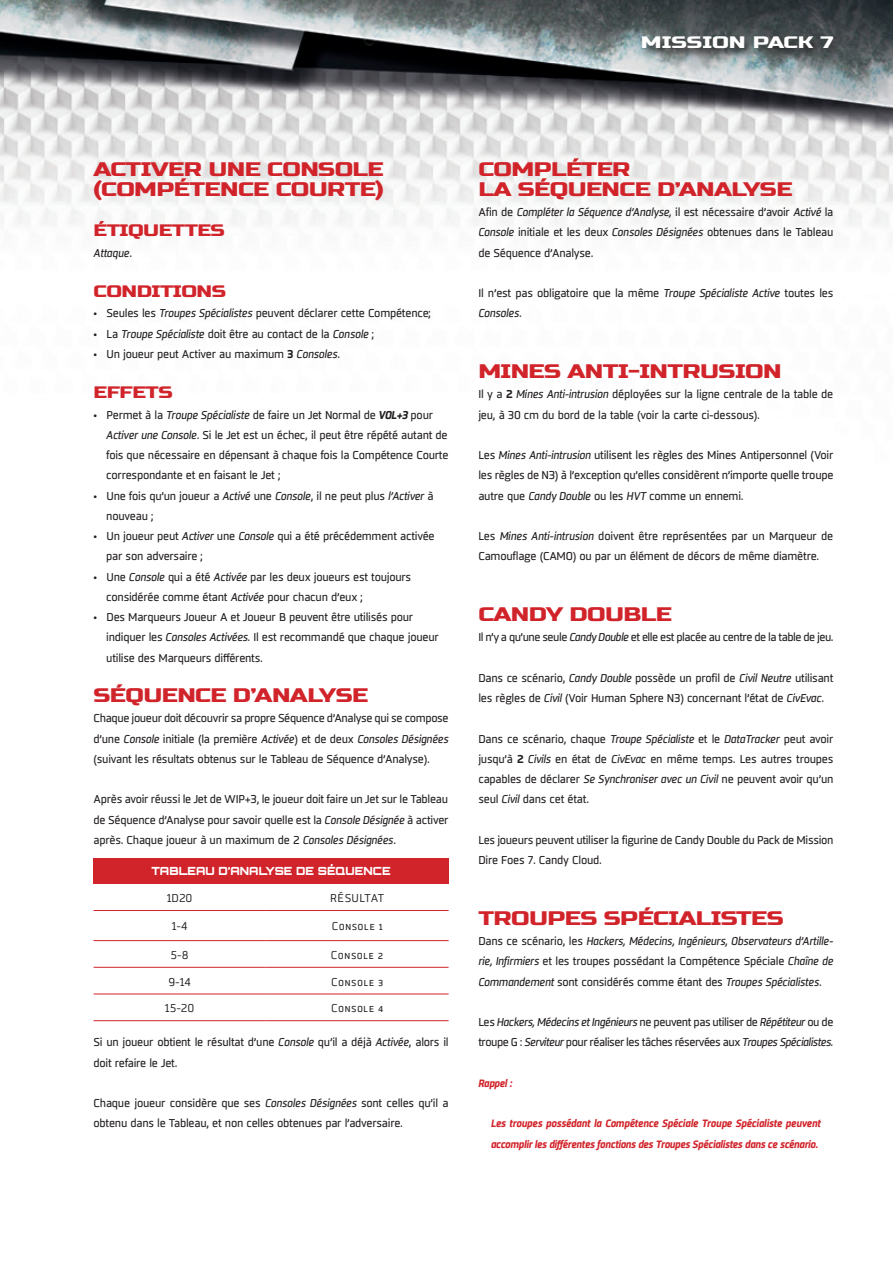
<style>
.page{position:relative;width:893px;height:1263px;background:#fff}
.page>*{position:absolute;margin:0;border:0;box-sizing:border-box;transform-origin:0 0}
.t1{font:19.5px/20.2px "Russo One";letter-spacing:-.025em;color:#d1232a;scale:1.3 1}
.t2{font:16.5px "Russo One";letter-spacing:-.025em;color:#d1232a;scale:1.3 1}
.t3{font:16.5px "Russo One";color:#fff;scale:1.4 1}
.t4{font:11.25px/20.2px "Sisco";letter-spacing:-.025em;color:#231f20}
.t5{font:11.25px/20.2px "Sisco";letter-spacing:-.045em;color:#231f20}
.t6{font:italic 11.25px/20.2px "Sisco";letter-spacing:-.025em;color:#231f20;text-align:justify}
.t7{font:11.25px "Sisco";letter-spacing:.025em;color:#231f20}
.t8{font:900 11.25px "Orbitron";color:#fff}
.t9{font:italic 700 10.5px/20.2px "Sisco";letter-spacing:-.025em;color:#d1232a}
.s1{font-style:normal}
.s2{font-style:italic}
.s3{font-weight:700}
.s4{font-weight:700;font-style:italic}
</style>
<div class="page">
<img style="left:0;top:0;width:893px;height:236px">
<svg style="left:638px;top:32px;width:207px;height:29px;background:#5b6364"></svg>
<div style="left:94px;top:858px;width:355px;height:26px;background:#d1232a"></div>
<hr style="left:94px;top:940px;width:172px;height:1px;background:#d1232a">
<hr style="left:266px;top:940px;width:183px;height:1px;background:#d1232a">
<hr style="left:94px;top:967px;width:172px;height:1px;background:#d1232a">
<hr style="left:266px;top:967px;width:183px;height:1px;background:#d1232a">
<hr style="left:94px;top:993px;width:172px;height:1px;background:#d1232a">
<hr style="left:266px;top:993px;width:183px;height:1px;background:#d1232a">
<hr style="left:94px;top:1020px;width:172px;height:1px;background:#d1232a">
<hr style="left:266px;top:1020px;width:183px;height:1px;background:#d1232a">
<hr style="left:94px;top:910px;width:172px;height:1px;background:#d1232a">
<hr style="left:266px;top:910px;width:183px;height:1px;background:#d1232a">
<h2 class="t3" style="left:641px;top:33px;width:139px">MISSION PACK 7</h2>
<h1 class="t1" style="left:94px;top:159px;width:225px">ACTIVER UNE CONSOLE (COMPÉTENCE COURTE)</h1>
<h2 class="t2" style="left:94px;top:221px;width:103px">ÉTIQUETTES</h2>
<p class="t6" style="left:94px;top:243px;width:40px">Attaque<span class="s1">.</span></p>
<h2 class="t2" style="left:94px;top:282px;width:104px">CONDITIONS</h2>
<p class="t4" style="left:94px;top:303px;width:339px">• Seules les <span class="s2">Troupes Spécialistes</span> peuvent déclarer cette Compétence;</p>
<p class="t4" style="left:94px;top:324px;width:282px">• La <span class="s2">Troupe Spécialiste</span> doit être au contact de la <span class="s2">Console</span> ;</p>
<p class="t4" style="left:94px;top:344px;width:248px">• Un joueur peut Activer au maximum <span class="s3">3</span> <span class="s2">Consoles</span>.</p>
<h2 class="t2" style="left:94px;top:383px;width:62px">EFFETS</h2>
<p class="t4" style="left:106px;top:405px;width:344px;text-indent:-13px">• Permet à la <span class="s2">Troupe Spécialiste</span> de faire un Jet Normal de <span class="s4">VOL+3</span> pour <span class="s2">Activer une Console</span>. Si le Jet est un échec, il peut être répété autant de fois que nécessaire en dépensant à chaque fois la Compétence Courte correspondante et en faisant le Jet ;</p>
<p class="t4" style="left:106px;top:486px;width:329px;text-indent:-13px">• Une fois qu’un joueur a <span class="s2">Activé</span> une <span class="s2">Console</span>, il ne peut plus <span class="s2">l’Activer</span> à nouveau ;</p>
<p class="t4" style="left:106px;top:526px;width:330px;text-indent:-13px">• Un joueur peut <span class="s2">Activer</span> une <span class="s2">Console</span> qui a été précédemment activée par son adversaire ;</p>
<p class="t4" style="left:106px;top:567px;width:306px;text-indent:-13px">• Une <span class="s2">Console</span> qui a été <span class="s2">Activée</span> par les deux joueurs est toujours considérée comme étant <span class="s2">Activée</span> pour chacun d’eux ;</p>
<p class="t4" style="left:106px;top:607px;width:334px;text-indent:-13px">• Des Marqueurs Joueur A et Joueur B peuvent être utilisés pour indiquer les <span class="s2">Consoles Activées.</span> Il est recommandé que chaque joueur utilise des Marqueurs différents.</p>
<h1 class="t1" style="left:94px;top:686px;width:213px">SÉQUENCE D’ANALYSE</h1>
<p class="t4" style="left:94px;top:708px;width:357px;text-align:justify">Chaque joueur doit découvrir sa propre Séquence d’Analyse qui se compose d’une <span class="s2">Console</span> initiale (la première <span class="s2">Activée</span>) et de deux <span class="s2">Consoles Désignées </span>(suivant les résultats obtenus sur le Tableau de Séquence d’Analyse).</p>
<p class="t4" style="left:94px;top:789px;width:357px;text-align:justify">Après avoir réussi le Jet de WIP+3, le joueur doit faire un Jet sur le Tableau de Séquence d’Analyse pour savoir quelle est la <span class="s2">Console Désignée</span> à activer après. Chaque joueur à un maximum de 2 <span class="s2">Consoles Désignées</span>.</p>
<p class="t8" style="left:151px;top:864px;width:241px">TABLEAU D’ANALYSE DE SÉQUENCE</p>
<p class="t7" style="left:167px;top:891px;width:27px">1D20</p>
<p class="t7" style="left:330px;top:891px;width:56px">RÉSULTAT</p>
<p class="t7" style="left:172px;top:919px;width:17px">1-4</p>
<p class="t7" style="left:332px;top:919px;width:52px">Console 1</p>
<p class="t7" style="left:171px;top:947px;width:20px">5-8</p>
<p class="t7" style="left:331px;top:947px;width:54px">Console 2</p>
<p class="t7" style="left:168px;top:974px;width:24px">9-14</p>
<p class="t7" style="left:331px;top:974px;width:54px">Console 3</p>
<p class="t7" style="left:165px;top:1001px;width:31px">15-20</p>
<p class="t7" style="left:331px;top:1001px;width:54px">Console 4</p>
<p class="t4" style="left:94px;top:1032px;width:357px">Si un joueur obtient le résultat d’une <span class="s2">Console</span> qu’il a déjà <span class="s2">Activée</span>, alors il doit refaire le Jet.</p>
<p class="t4" style="left:94px;top:1093px;width:357px">Chaque joueur considère que ses <span class="s2">Consoles Désignées</span> sont celles qu’il a obtenu dans le Tableau, et non celles obtenues par l’adversaire.</p>
<h1 class="t1" style="left:478px;top:159px;width:243px">COMPLÉTER<br>LA SÉQUENCE D’ANALYSE</h1>
<p class="t4" style="left:478px;top:202px;width:357px;text-align:justify">Afin de <span class="s2">Compléter la Séquence d’Analyse,</span> il est nécessaire d’avoir <span class="s2">Activé</span> la <span class="s2">Console</span> initiale et les deux <span class="s2">Consoles Désignées</span> obtenues dans le Tableau de Séquence d’Analyse.</p>
<p class="t4" style="left:478px;top:283px;width:357px">Il n’est pas obligatoire que la même <span class="s2">Troupe Spécialiste Active</span> toutes les<br><span class="s2">Consoles</span>.</p>
<h1 class="t1" style="left:478px;top:362px;width:235px">MINES ANTI-INTRUSION</h1>
<p class="t4" style="left:478px;top:384px;width:357px">Il y a <span class="s3">2</span> <span class="s2">Mines Anti-intrusion</span> déployées sur la ligne centrale de la table de jeu, à 30 cm du bord de la table (voir la carte ci-dessous).</p>
<p class="t4" style="left:478px;top:445px;width:357px;text-align:justify">Les <span class="s2">Mines Anti-intrusion</span> utilisent les règles des Mines Antipersonnel (Voir les règles de N3) à l’exception qu’elles considèrent n’importe quelle troupe autre que <span class="s2">Candy Double</span> ou les <span class="s2">HVT</span> comme un ennemi.</p>
<p class="t4" style="left:478px;top:526px;width:357px">Les <span class="s2">Mines Anti-intrusion</span> doivent être représentées par un Marqueur de<br>Camouflage (CAMO) ou par un élément de décors de même diamètre.</p>
<h1 class="t1" style="left:478px;top:605px;width:150px">CANDY DOUBLE</h1>
<p class="t5" style="left:478px;top:627px;width:357px">Il n’y a qu’une seule <span class="s2">Candy Double</span> et elle est placée au centre de la table de jeu.</p>
<p class="t4" style="left:478px;top:668px;width:357px">Dans ce scénario, <span class="s2">Candy Double</span> possède un profil de <span class="s2">Civil Neutre</span> utilisant les règles de <span class="s2">Civil</span> (Voir Human Sphere N3) concernant l’état de <span class="s2">CivEvac</span>.</p>
<p class="t4" style="left:478px;top:729px;width:357px;text-align:justify">Dans ce scénario, chaque <span class="s2">Troupe Spécialiste</span> et le <span class="s2">DataTracker</span> peut avoir jusqu’à <span class="s3">2</span> <span class="s2">Civils</span> en état de <span class="s2">CivEvac</span> en même temps. Les autres troupes capables de déclarer <span class="s2">Se Synchroniser avec un Civil</span> ne peuvent avoir qu’un seul <span class="s2">Civil</span> dans cet état.</p>
<p class="t4" style="left:478px;top:830px;width:357px">Les joueurs peuvent utiliser la figurine de Candy Double du Pack de Mission<br>Dire Foes 7. Candy Cloud.</p>
<h1 class="t1" style="left:478px;top:908px;width:236px">TROUPES SPÉCIALISTES</h1>
<p class="t6" style="left:478px;top:931px;width:357px"><span class="s1">Dans ce scénario, les</span> Hackers, Médecins, Ingénieurs, Observateurs d’Artille&shy;rie, Infirmiers <span class="s1">et les troupes possédant la Compétence Spéciale</span> Chaîne de Commandement <span class="s1">sont considérés comme étant des</span> Troupes Spécialistes<span class="s1">.</span></p>
<p class="t5" style="left:478px;top:1012px;width:357px">Les <span class="s2">Hackers, Médecins et Ingénieurs</span> ne peuvent pas utiliser de <span class="s2">Répétiteur</span> ou de troupe G : <span class="s2">Serviteur</span> pour réaliser les tâches réservées aux <span class="s2">Troupes Spécialistes.</span></p>
<p class="t9" style="left:478px;top:1073px;width:35px">Rappel :</p>
<p class="t9" style="left:491px;top:1114px;width:331px">Les troupes possédant la Compétence Spéciale Troupe Spécialiste peuvent accomplir les différentes fonctions des Troupes Spécialistes dans ce scénario.</p>
</div>
